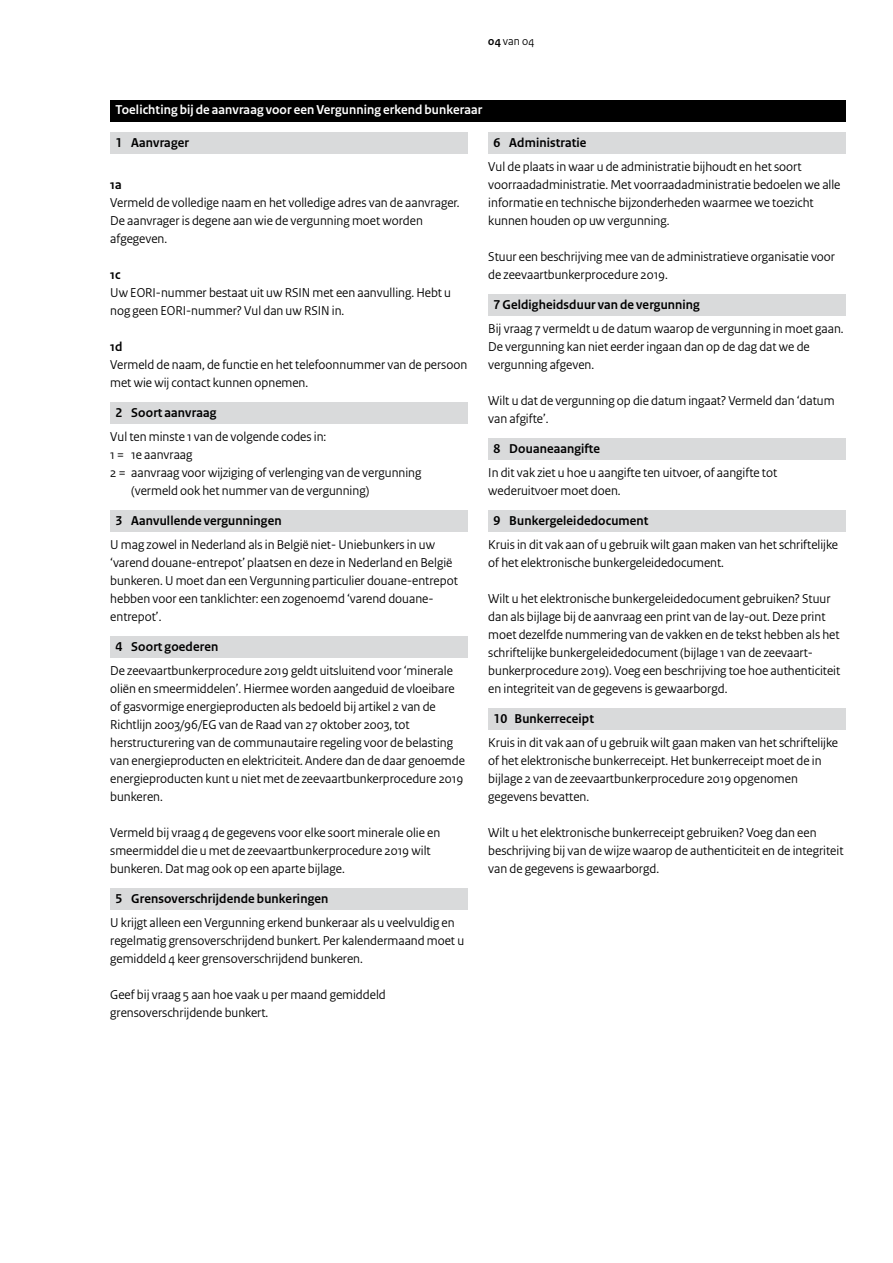
<style>
.page{position:relative;width:893px;height:1263px;background:#fff}
.page>*{position:absolute;margin:0;border:0;box-sizing:border-box;transform-origin:0 0}
.Gebruiksaanwijzing{font:13.5px/18px "Rijksoverheid Sans Heading";color:#000}
.Gebruiksaanwijzing_w{font:13.5px/18px "Rijksoverheid Sans Heading";color:#000}
.KOP_C_20{font:700 13.5px "Rijksoverheid Sans Heading";letter-spacing:.01em;color:#000}
.KOP_D{font:700 13.5px "Rijksoverheid Sans Heading";letter-spacing:.01em;color:#fff}
.Gebruiksaanwijzing_w-2{font:700 13.5px "Rijksoverheid Sans Heading";color:#000}
.t1{font:12px "Rijksoverheid Sans Heading";color:#000}
.s1{font-weight:700}
</style>
<div class="page">
<div style="left:110px;top:100px;width:735px;height:21px;background:#000"></div>
<div style="left:110px;top:132px;width:357px;height:21px;background:#d9dadb"></div>
<div style="left:110px;top:402px;width:357px;height:21px;background:#d9dadb"></div>
<div style="left:110px;top:510px;width:357px;height:21px;background:#d9dadb"></div>
<div style="left:110px;top:636px;width:357px;height:21px;background:#d9dadb"></div>
<div style="left:110px;top:888px;width:357px;height:21px;background:#d9dadb"></div>
<div style="left:488px;top:132px;width:357px;height:21px;background:#d9dadb"></div>
<div style="left:488px;top:294px;width:357px;height:21px;background:#d9dadb"></div>
<div style="left:488px;top:438px;width:357px;height:21px;background:#d9dadb"></div>
<div style="left:488px;top:510px;width:357px;height:21px;background:#d9dadb"></div>
<div style="left:488px;top:708px;width:357px;height:21px;background:#d9dadb"></div>
<p class="t1" style="left:488px;top:34px;width:48px"><span class="s1">04</span> van 04</p>
<h2 class="KOP_D" style="left:116px;top:102px;width:368px">Toelichting bij de aanvraag voor een Vergunning erkend bunkeraar</h2>
<h3 class="KOP_C_20" style="left:116px;top:135px;width:75px">1 Aanvrager</h3>
<p class="Gebruiksaanwijzing_w-2" style="left:110px;top:177px;width:13px">1a</p>
<p class="Gebruiksaanwijzing" style="left:110px;top:194px;width:351px">Vermeld de volledige naam en het volledige adres van de aanvrager.</p>
<p class="Gebruiksaanwijzing" style="left:110px;top:212px;width:314px">De aanvrager is degene aan wie de vergunning moet worden</p>
<p class="Gebruiksaanwijzing" style="left:110px;top:230px;width:58px">afgegeven.</p>
<p class="Gebruiksaanwijzing_w-2" style="left:110px;top:267px;width:12px">1c</p>
<p class="Gebruiksaanwijzing" style="left:110px;top:284px;width:342px">Uw EORI-nummer bestaat uit uw RSIN met een aanvulling. Hebt u</p>
<p class="Gebruiksaanwijzing" style="left:110px;top:302px;width:236px">nog geen EORI-nummer? Vul dan uw RSIN in.</p>
<p class="Gebruiksaanwijzing_w-2" style="left:110px;top:339px;width:14px">1d</p>
<p class="Gebruiksaanwijzing" style="left:110px;top:356px;width:358px">Vermeld de naam, de functie en het telefoonnummer van de persoon</p>
<p class="Gebruiksaanwijzing" style="left:110px;top:374px;width:199px">met wie wij contact kunnen opnemen.</p>
<h3 class="KOP_C_20" style="left:116px;top:405px;width:102px">2 Soort aanvraag</h3>
<p class="Gebruiksaanwijzing" style="left:110px;top:428px;width:217px">Vul ten minste 1 van de volgende codes in:</p>
<p class="Gebruiksaanwijzing" style="left:110px;top:446px;width:84px">1 = 1e aanvraag</p>
<p class="Gebruiksaanwijzing" style="left:131px;top:464px;width:292px;text-indent:-21px">2 = aanvraag voor wijziging of verlenging van de vergunning (vermeld ook het nummer van de vergunning)</p>
<h3 class="KOP_C_20" style="left:116px;top:513px;width:168px">3 Aanvullende vergunningen</h3>
<p class="Gebruiksaanwijzing" style="left:110px;top:536px;width:349px">U mag zowel in Nederland als in België niet- Uniebunkers in uw ‘varend douane-entrepot’ plaatsen en deze in Nederland en België bunkeren. U moet dan een Vergunning particulier douane-entrepot hebben voor een tanklichter: een zogenoemd ‘varend douane&shy;entrepot’.</p>
<h3 class="KOP_C_20" style="left:116px;top:639px;width:104px">4 Soort goederen</h3>
<p class="Gebruiksaanwijzing" style="left:110px;top:662px;width:356px">De zeevaartbunkerprocedure 2019 geldt uitsluitend voor ‘minerale oliën en smeermiddelen’. Hiermee worden aangeduid de vloeibare of gasvormige energieproducten als bedoeld bij artikel 2 van de Richtlijn 2003/96/EG van de Raad van 27 oktober 2003, tot herstructurering van de communautaire regeling voor de belasting van energieproducten en elektriciteit. Andere dan de daar genoemde energieproducten kunt u niet met de zeevaartbunkerprocedure 2019 bunkeren.</p>
<p class="Gebruiksaanwijzing_w" style="left:110px;top:824px;width:332px">Vermeld bij vraag 4 de gegevens voor elke soort minerale olie en smeermiddel die u met de zeevaartbunkerprocedure 2019 wilt bunkeren. Dat mag ook op een aparte bijlage.</p>
<h3 class="KOP_C_20" style="left:116px;top:891px;width:214px">5 Grensoverschrijdende bunkeringen</h3>
<p class="Gebruiksaanwijzing" style="left:110px;top:914px;width:355px">U krijgt alleen een Vergunning erkend bunkeraar als u veelvuldig en regelmatig grensoverschrijdend bunkert. Per kalendermaand moet u gemiddeld 4 keer grensoverschrijdend bunkeren.</p>
<p class="Gebruiksaanwijzing_w" style="left:110px;top:986px;width:277px">Geef bij vraag 5 aan hoe vaak u per maand gemiddeld grensoverschrijdende bunkert.</p>
<h3 class="KOP_C_20" style="left:494px;top:135px;width:95px">6 Administratie</h3>
<p class="Gebruiksaanwijzing" style="left:488px;top:158px;width:354px">Vul de plaats in waar u de administratie bijhoudt en het soort voorraadadministratie. Met voorraadadministratie bedoelen we alle informatie en technische bijzonderheden waarmee we toezicht kunnen houden op uw vergunning.</p>
<p class="Gebruiksaanwijzing_w" style="left:488px;top:248px;width:348px">Stuur een beschrijving mee van de administratieve organisatie voor de zeevaartbunkerprocedure 2019.</p>
<h3 class="KOP_C_20" style="left:494px;top:297px;width:208px">7 Geldigheidsduur van de vergunning</h3>
<p class="Gebruiksaanwijzing" style="left:488px;top:320px;width:357px">Bij vraag 7 vermeldt u de datum waarop de vergunning in moet gaan.<br>De vergunning kan niet eerder ingaan dan op de dag dat we de vergunning afgeven.</p>
<p class="Gebruiksaanwijzing_w" style="left:488px;top:392px;width:348px">Wilt u dat de vergunning op die datum ingaat? Vermeld dan ‘datum van afgifte’.</p>
<h3 class="KOP_C_20" style="left:494px;top:441px;width:108px">8 Douaneaangifte</h3>
<p class="Gebruiksaanwijzing" style="left:488px;top:464px;width:290px">In dit vak ziet u hoe u aangifte ten uitvoer, of aangifte tot wederuitvoer moet doen.</p>
<h3 class="KOP_C_20" style="left:494px;top:513px;width:156px">9 Bunkergeleidedocument</h3>
<p class="Gebruiksaanwijzing" style="left:488px;top:536px;width:351px">Kruis in dit vak aan of u gebruik wilt gaan maken van het schriftelijke of het elektronische bunkergeleidedocument.</p>
<p class="Gebruiksaanwijzing_w" style="left:488px;top:590px;width:353px">Wilt u het elektronische bunkergeleidedocument gebruiken? Stuur dan als bijlage bij de aanvraag een print van de lay-out. Deze print moet dezelfde nummering van de vakken en de tekst hebben als het schriftelijke bunkergeleidedocument (bijlage 1 van de zeevaart&shy;bunkerprocedure 2019). Voeg een beschrijving toe hoe authenticiteit en integriteit van de gegevens is gewaarborgd.</p>
<h3 class="KOP_C_20" style="left:494px;top:711px;width:102px">10 Bunkerreceipt</h3>
<p class="Gebruiksaanwijzing" style="left:488px;top:734px;width:351px">Kruis in dit vak aan of u gebruik wilt gaan maken van het schriftelijke of het elektronische bunkerreceipt. Het bunkerreceipt moet de in bijlage 2 van de zeevaartbunkerprocedure 2019 opgenomen gegevens bevatten.</p>
<p class="Gebruiksaanwijzing_w" style="left:488px;top:824px;width:357px">Wilt u het elektronische bunkerreceipt gebruiken? Voeg dan een beschrijving bij van de wijze waarop de authenticiteit en de integriteit van de gegevens is gewaarborgd.</p>
</div>
